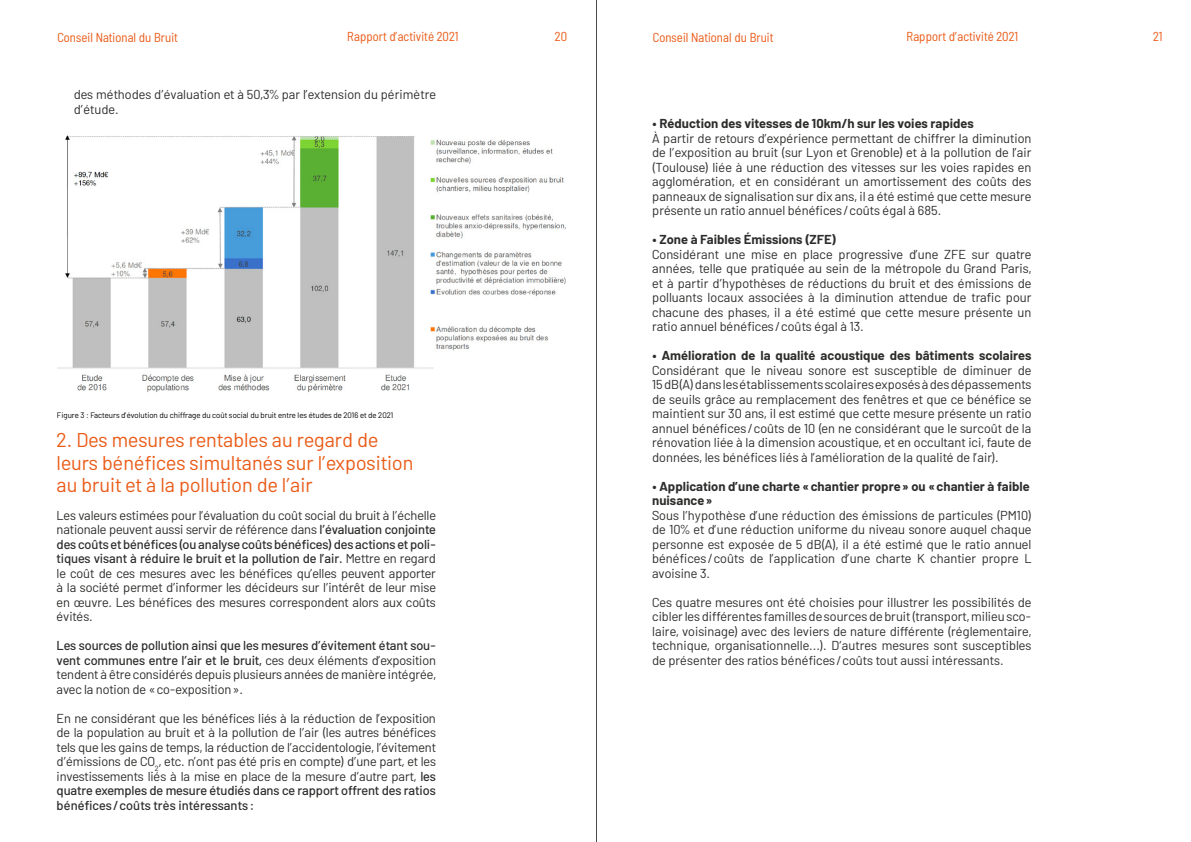
<style>
.page{position:relative;width:1191px;height:842px;background:#fff}
.page>*{position:absolute;margin:0;border:0;box-sizing:border-box;transform-origin:0 0}
.t1{font:20px/22.5px "Barlow";color:#ea5b18}
.t2{font:13px/14.5px "Barlow";color:#2d2d2c;text-align:justify}
.t3{font:700 13px/14.5px "Barlow";color:#2d2d2c}
.t4{font:semi-condensed 13px "Barlow";letter-spacing:.005em;color:#ea5b18}
.t5{font:8px "Barlow";color:#000}
.s1{font-weight:500}
</style>
<div class="page">
<hr style="left:596px;top:0;width:1px;height:842px;background:#000">
<img style="left:57px;top:135px;width:509px;height:257px">
<p class="t4" style="left:57px;top:28px;width:122px">Conseil National du Bruit</p>
<p class="t4" style="left:347px;top:27px;width:113px">Rapport d’activité 2021</p>
<p class="t4" style="left:555px;top:27px;width:14px">20</p>
<p class="t4" style="left:653px;top:28px;width:122px">Conseil National du Bruit</p>
<p class="t4" style="left:906px;top:27px;width:113px">Rapport d’activité 2021</p>
<p class="t4" style="left:1153px;top:27px;width:11px">21</p>
<p class="t2" style="left:74px;top:86px;width:364px">des méthodes d’évaluation et à 50,3% par l’extension du périmètre d’étude.</p>
<p class="t5" style="left:57px;top:410px;width:338px">Figure 3 : Facteurs d’évolution du chiffrage du coût social du bruit entre les études de 2016 et de 2021</p>
<h1 class="t1" style="left:57px;top:427px;width:358px">2. Des mesures rentables au regard de leurs bénéfices simultanés sur l’exposition au bruit et à la pollution de l’air</h1>
<p class="t2" style="left:57px;top:507px;width:381px">Les valeurs estimées pour l’évaluation du coût social du bruit à l’échelle nationale peuvent aussi servir de référence dans <span class="s1">l’évaluation conjointe des coûts et bénéfices (ou analyse coûts bénéfices) des actions et poli&shy;tiques visant à réduire le bruit et la pollution de l’air.</span> Mettre en regard le coût de ces mesures avec les bénéfices qu’elles peuvent apporter à la société permet d’informer les décideurs sur l’intérêt de leur mise en œuvre. Les bénéfices des mesures correspondent alors aux coûts évités.</p>
<p class="t2" style="left:57px;top:637px;width:381px"><span class="s1">Les sources de pollution ainsi que les mesures d’évitement étant sou&shy;vent communes entre l’air et le bruit,</span> ces deux éléments d’exposition tendent à être considérés depuis plusieurs années de manière intégrée, avec la notion de «co-exposition».</p>
<p class="t2" style="left:57px;top:710px;width:381px">En ne considérant que les bénéfices liés à la réduction de l’exposition de la population au bruit et à la pollution de l’air (les autres bénéfices tels que les gains de temps, la réduction de l’accidentologie, l’évitement d’émissions de CO<sub>2</sub>, etc. n’ont pas été pris en compte) d’une part, et les investissements liés à la mise en place de la mesure d’autre part, <span class="s1">les quatre exemples de mesure étudiés dans ce rapport offrent des ratios bénéfices/coûts très intéressants:</span></p>
<p class="t3" style="left:652px;top:115px;width:323px">• Réduction des vitesses de 10km/h sur les voies rapides</p>
<p class="t2" style="left:652px;top:130px;width:381px">À partir de retours d’expérience permettant de chiffrer la diminution de l’exposition au bruit (sur Lyon et Grenoble) et à la pollution de l’air (Toulouse) liée à une réduction des vitesses sur les voies rapides en agglomération, et en considérant un amortissement des coûts des panneaux de signalisation sur dix ans, il a été estimé que cette mesure présente un ratio annuel bénéfices/coûts égal à 685.</p>
<p class="t3" style="left:652px;top:231px;width:186px">• Zone à Faibles Émissions (ZFE)</p>
<p class="t2" style="left:652px;top:246px;width:381px">Considérant une mise en place progressive d’une ZFE sur quatre années, telle que pratiquée au sein de la métropole du Grand Paris, et à partir d’hypothèses de réductions du bruit et des émissions de polluants locaux associées à la diminution attendue de trafic pour chacune des phases, il a été estimé que cette mesure présente un ratio annuel bénéfices/coûts égal à 13.</p>
<p class="t3" style="left:652px;top:347px;width:381px">• Amélioration de la qualité acoustique des bâtiments scolaires</p>
<p class="t2" style="left:652px;top:362px;width:381px">Considérant que le niveau sonore est susceptible de diminuer de 15 dB(A) dans les établissements scolaires exposés à des dépassements de seuils grâce au remplacement des fenêtres et que ce bénéfice se maintient sur 30 ans, il est estimé que cette mesure présente un ratio annuel bénéfices/coûts de 10 (en ne considérant que le surcoût de la rénovation liée à la dimension acoustique, et en occultant ici, faute de données, les bénéfices liés à l’amélioration de la qualité de l’air).</p>
<p class="t3" style="left:652px;top:478px;width:379px">• Application d’une charte «chantier propre» ou «chantier à faible nuisance»</p>
<p class="t2" style="left:652px;top:507px;width:381px">Sous l’hypothèse d’une réduction des émissions de particules (PM10) de 10% et d’une réduction uniforme du niveau sonore auquel chaque personne est exposée de 5 dB(A), il a été estimé que le ratio annuel bénéfices/coûts de l’application d’une charte K chantier propre L avoisine 3.</p>
<p class="t2" style="left:652px;top:594px;width:381px">Ces quatre mesures ont été choisies pour illustrer les possibilités de cibler les différentes familles de sources de bruit (transport, milieu sco&shy;laire, voisinage) avec des leviers de nature différente (réglementaire, technique, organisationnelle...). D’autres mesures sont susceptibles de présenter des ratios bénéfices/coûts tout aussi intéressants.</p>
</div>
